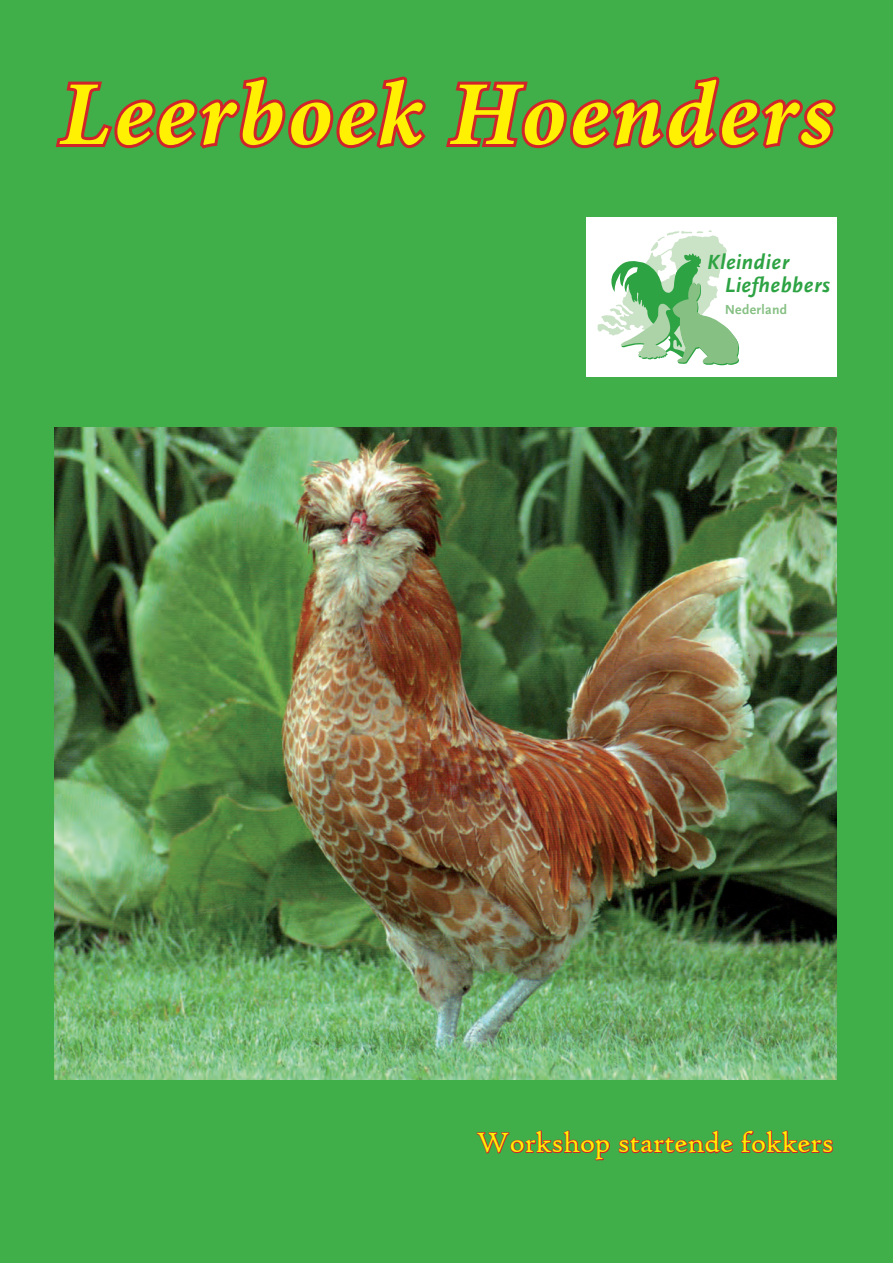
<style>
.page{position:relative;width:893px;height:1263px;background:#40ae49}
.page>*{position:absolute;margin:0;border:0;box-sizing:border-box;transform-origin:0 0}
.t1{font:italic 700 91.5px "Minion Pro";letter-spacing:.04em;color:#fff101}
.t2{font:30px "High Tower Text";color:#fff101}
.t3{font:italic 700 21.45px/23.5px "Scala Sans";letter-spacing:.03em;color:#2da343}
.t4{font:700 13.65px "Scala Sans";letter-spacing:.03em;color:#86c083}
</style>
<div class="page">
<svg style="left:55px;top:76px;width:371px;height:73px"></svg>
<svg style="left:446px;top:76px;width:390px;height:73px"></svg>
<svg style="left:476px;top:1130px;width:134px;height:31px"></svg>
<svg style="left:618px;top:1130px;width:115px;height:24px"></svg>
<svg style="left:741px;top:1130px;width:92px;height:24px"></svg>
<div style="left:586px;top:217px;width:251px;height:160px;background:#fff"></div>
<svg style="left:597px;top:230px;width:143px;height:135px"></svg>
<img style="left:54px;top:427px;width:783px;height:652px">
<h1 class="t1" style="left:60px;top:50px;width:775px">Leerboek Hoenders</h1>
<p class="t3" style="left:725px;top:251px;width:107px;text-indent:-18px">Kleindier<br>Liefhebbers</p>
<p class="t4" style="left:725px;top:302px;width:64px">Nederland</p>
<p class="t2" style="left:476px;top:1125px;width:359px">Workshop startende fokkers</p>
</div>
